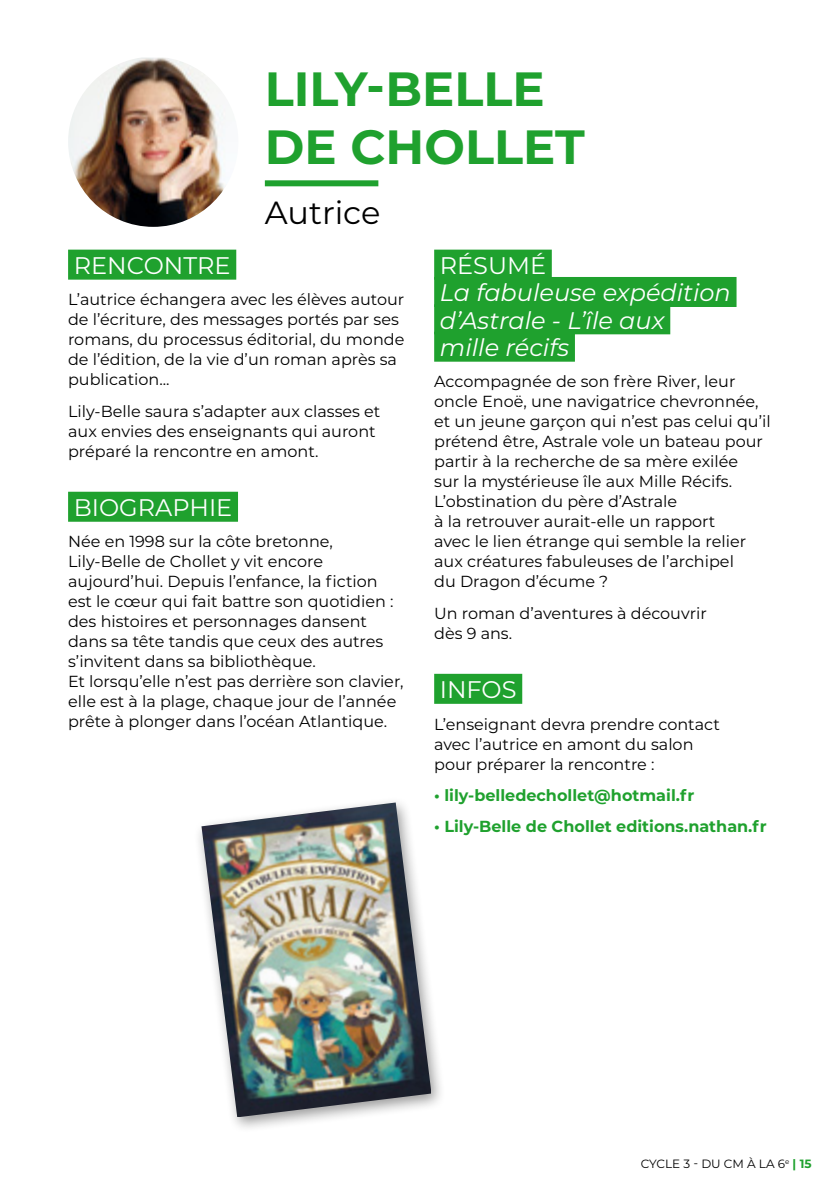
<style>
.page{position:relative;width:840px;height:1191px;background:#fff}
.page>*{position:absolute;margin:0;border:0;box-sizing:border-box;transform-origin:0 0}
.t1{font:700 48px/57.6px "Montserrat";color:#1fa12e}
.t2{font:32px "Montserrat";letter-spacing:-.005em;color:#000}
.t3{font:italic 24px/27.4px "Montserrat";color:#fff}
.t4{font:24px "Montserrat";color:#fff}
.t5{font:16px/20px "Montserrat";color:#000}
.t6{font:700 16px "Montserrat";color:#1fa12e}
.t7{font:12px "Montserrat";color:#000}
.s1{font-weight:700;color:#1fa12e}
</style>
<div class="page">
<div style="left:265px;top:180px;width:113px;height:6px;background:#1fa12e"></div>
<div style="left:68px;top:250px;width:168px;height:30px;background:#1fa12e"></div>
<div style="left:68px;top:492px;width:170px;height:30px;background:#1fa12e"></div>
<div style="left:434px;top:250px;width:117px;height:30px;background:#1fa12e"></div>
<div style="left:434px;top:277px;width:302px;height:30px;background:#1fa12e"></div>
<div style="left:434px;top:304px;width:236px;height:30px;background:#1fa12e"></div>
<div style="left:434px;top:332px;width:140px;height:30px;background:#1fa12e"></div>
<div style="left:434px;top:674px;width:88px;height:30px;background:#1fa12e"></div>
<img style="left:68px;top:57px;width:157px;height:170px">
<div style="left:193px;top:796px;width:253px;height:338px;background:#000;opacity:.4"></div>
<img style="left:201px;top:802px;width:230px;height:315px">
<h1 class="t1" style="left:265px;top:58px;width:321px">LILY-BELLE<br>DE CHOLLET</h1>
<h2 class="t2" style="left:265px;top:190px;width:117px">Autrice</h2>
<h3 class="t4" style="left:74px;top:249px;width:158px">RENCONTRE</h3>
<p class="t5" style="left:68px;top:289px;width:337px">L’autrice échangera avec les élèves autour de l’écriture, des messages portés par ses romans, du processus éditorial, du monde de l’édition, de la vie d’un roman après sa publication...</p>
<p class="t5" style="left:68px;top:400px;width:313px">Lily-Belle saura s’adapter aux classes et aux envies des enseignants qui auront préparé la rencontre en amont.</p>
<h3 class="t4" style="left:74px;top:491px;width:160px">BIOGRAPHIE</h3>
<p class="t5" style="left:68px;top:531px;width:337px">Née en 1998 sur la côte bretonne, Lily-Belle de Chollet y vit encore aujourd’hui. Depuis l’enfance, la fiction est le cœur qui fait battre son quotidien : des histoires et personnages dansent dans sa tête tandis que ceux des autres s’invitent dans sa bibliothèque.<br>Et lorsqu’elle n’est pas derrière son clavier, elle est à la plage, chaque jour de l’année prête à plonger dans l’océan Atlantique.</p>
<h3 class="t4" style="left:439px;top:249px;width:108px">RÉSUMÉ</h3>
<h3 class="t3" style="left:439px;top:278px;width:292px">La fabuleuse expédition d’Astrale - L’île aux<br>mille récifs</h3>
<p class="t5" style="left:434px;top:371px;width:338px">Accompagnée de son frère River, leur oncle Enoë, une navigatrice chevronnée, et un jeune garçon qui n’est pas celui qu’il prétend être, Astrale vole un bateau pour partir à la recherche de sa mère exilée<br>sur la mystérieuse île aux Mille Récifs.<br>L’obstination du père d’Astrale<br>à la retrouver aurait-elle un rapport<br>avec le lien étrange qui semble la relier aux créatures fabuleuses de l’archipel<br>du Dragon d’écume ?</p>
<p class="t5" style="left:434px;top:602px;width:274px">Un roman d’aventures à découvrir dès 9 ans.</p>
<h3 class="t4" style="left:439px;top:673px;width:78px">INFOS</h3>
<p class="t5" style="left:434px;top:713px;width:287px">L’enseignant devra prendre contact avec l’autrice en amont du salon pour préparer la rencontre :</p>
<p class="t6" style="left:434px;top:783px;width:261px">• lily-belledechollet@hotmail.fr</p>
<p class="t6" style="left:434px;top:815px;width:334px">• Lily-Belle de Chollet editions.nathan.fr</p>
<p class="t7" style="left:640px;top:1156px;width:172px">CYCLE 3 - DU CM À LA 6<sup>e</sup> <span class="s1">| 15</span></p>
</div>
